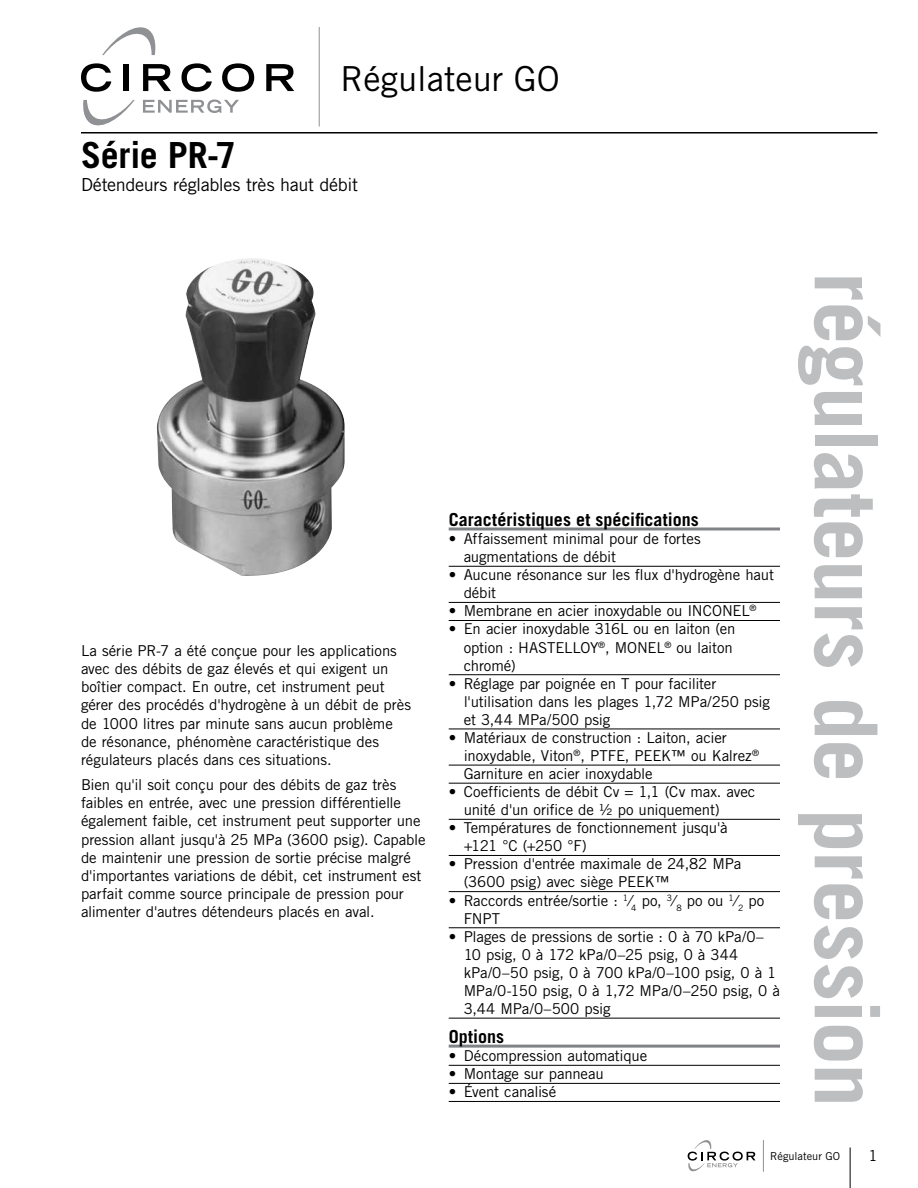
<style>
.page{position:relative;width:918px;height:1188px;background:#fff}
.page>*{position:absolute;margin:0;border:0;box-sizing:border-box;transform-origin:0 0}
.t1{font:700 87px "Trade Gothic LT Std";letter-spacing:-.01em;color:#bcbec0}
.t2{font:700 36px "Trade Gothic LT Std";letter-spacing:-.005em;color:#000}
.t3{font:34.5px "Trade Gothic LT Std";color:#000}
.t4{font:700 18px "Trade Gothic LT Std";color:#000}
.t5{font:18px "Trade Gothic LT Std";letter-spacing:-.02em;color:#000}
.t6{font:15px/18px "Trade Gothic LT Std";letter-spacing:-.01em;color:#000}
.t7{font:10.95px "Trade Gothic LT Std";color:#000}
</style>
<div class="page">
<hr style="left:81px;top:132px;width:797px;height:2px;background:#000">
<hr style="left:850px;top:1148px;width:1px;height:40px;background:#000">
<svg style="left:688px;top:1140px;width:67px;height:32px"></svg>
<hr style="left:763px;top:1140px;width:1px;height:32px;background:#8f9194">
<img style="left:157px;top:258px;width:188px;height:318px">
<hr style="left:449px;top:527px;width:331px;height:3px;background:#808285">
<hr style="left:449px;top:566px;width:331px;height:1px;background:#000">
<hr style="left:449px;top:602px;width:331px;height:1px;background:#000">
<hr style="left:449px;top:620px;width:331px;height:1px;background:#000">
<hr style="left:449px;top:674px;width:331px;height:1px;background:#000">
<hr style="left:449px;top:729px;width:331px;height:1px;background:#000">
<hr style="left:449px;top:765px;width:331px;height:1px;background:#000">
<hr style="left:449px;top:783px;width:331px;height:1px;background:#000">
<hr style="left:449px;top:819px;width:331px;height:1px;background:#000">
<hr style="left:449px;top:855px;width:331px;height:1px;background:#000">
<hr style="left:449px;top:891px;width:331px;height:1px;background:#000">
<hr style="left:449px;top:927px;width:331px;height:1px;background:#000">
<hr style="left:449px;top:1018px;width:331px;height:1px;background:#000">
<hr style="left:449px;top:1045px;width:331px;height:3px;background:#808285">
<hr style="left:449px;top:1065px;width:331px;height:1px;background:#000">
<hr style="left:449px;top:1083px;width:331px;height:1px;background:#000">
<hr style="left:449px;top:1101px;width:331px;height:1px;background:#000">
<svg style="left:102px;top:27px;width:54px;height:28px"></svg>
<svg style="left:83px;top:100px;width:52px;height:26px"></svg>
<svg style="left:81px;top:63px;width:30px;height:29px"></svg>
<div style="left:124px;top:64px;width:5px;height:27px;background:#000"></div>
<svg style="left:143px;top:64px;width:28px;height:27px"></svg>
<svg style="left:182px;top:63px;width:30px;height:29px"></svg>
<svg style="left:222px;top:63px;width:32px;height:29px"></svg>
<svg style="left:266px;top:64px;width:28px;height:27px"></svg>
<svg style="left:143px;top:100px;width:96px;height:13px"></svg>
<hr style="left:319px;top:27px;width:1px;height:99px;background:#8f9194">
<h3 class="t3" style="left:341px;top:58px;width:221px">Régulateur GO</h3>
<h2 class="t2" style="left:81px;top:134px;width:157px">Série PR-7</h2>
<p class="t5" style="left:81px;top:174px;width:279px">Détendeurs réglables très haut débit</p>
<p class="t6" style="left:81px;top:642px;width:332px">La série PR-7 a été conçue pour les applications avec des débits de gaz élevés et qui exigent un boîtier compact. En outre, cet instrument peut gérer des procédés d'hydrogène à un débit de près de 1000 litres par minute sans aucun problème de résonance, phénomène caractéristique des régulateurs placés dans ces situations.</p>
<p class="t6" style="left:81px;top:776px;width:346px">Bien qu'il soit conçu pour des débits de gaz très faibles en entrée, avec une pression différentielle également faible, cet instrument peut supporter une pression allant jusqu'à 25 MPa (3600 psig). Capable de maintenir une pression de sortie précise malgré d'importantes variations de débit, cet instrument est parfait comme source principale de pression pour alimenter d'autres détendeurs placés en aval.</p>
<p class="t4" style="left:449px;top:509px;width:252px">Caractéristiques et spécifications</p>
<p class="t6" style="left:464px;top:530px;width:239px;text-indent:-15px">• Affaissement minimal pour de fortes augmentations de débit</p>
<p class="t6" style="left:464px;top:566px;width:312px;text-indent:-15px">• Aucune résonance sur les flux d'hydrogène haut débit</p>
<p class="t6" style="left:449px;top:602px;width:309px">• Membrane en acier inoxydable ou INCONEL<sup>®</sup></p>
<p class="t6" style="left:464px;top:620px;width:273px;text-indent:-15px">• En acier inoxydable 316L ou en laiton (en option : HASTELLOY<sup>®</sup>, MONEL<sup>®</sup> ou laiton chromé)</p>
<p class="t6" style="left:464px;top:674px;width:308px;text-indent:-15px">• Réglage par poignée en T pour faciliter l'utilisation dans les plages 1,72 MPa/250 psig et 3,44 MPa/500 psig</p>
<p class="t6" style="left:464px;top:728px;width:297px;text-indent:-15px">• Matériaux de construction : Laiton, acier inoxydable, Viton<sup>®</sup>, PTFE, PEEK™ ou Kalrez<sup>®<br></sup>Garniture en acier inoxydable</p>
<p class="t6" style="left:464px;top:783px;width:293px;text-indent:-15px">• Coefficients de débit Cv = 1,1 (Cv max. avec unité d'un orifice de ½ po uniquement)</p>
<p class="t6" style="left:464px;top:819px;width:265px;text-indent:-15px">• Températures de fonctionnement jusqu'à +121 °C (+250 °F)</p>
<p class="t6" style="left:464px;top:855px;width:279px;text-indent:-15px">• Pression d'entrée maximale de 24,82 MPa (3600 psig) avec siège PEEK™</p>
<p class="t6" style="left:464px;top:891px;width:302px;text-indent:-15px">• Raccords entrée/sortie : <sup>1</sup>⁄<sub>4</sub> po, <sup>3</sup>⁄<sub>8</sub> po ou <sup>1</sup>⁄<sub>2</sub> po<br>FNPT</p>
<p class="t6" style="left:464px;top:927px;width:318px;text-indent:-15px">• Plages de pressions de sortie : 0 à 70 kPa/0– 10 psig, 0 à 172 kPa/0–25 psig, 0 à 344 kPa/0–50 psig, 0 à 700 kPa/0–100 psig, 0 à 1<br>MPa/0-150 psig, 0 à 1,72 MPa/0–250 psig, 0 à 3,44 MPa/0–500 psig</p>
<p class="t4" style="left:449px;top:1026px;width:57px">Options</p>
<p class="t6" style="left:449px;top:1047px;width:200px">• Décompression automatique</p>
<p class="t6" style="left:449px;top:1065px;width:157px">• Montage sur panneau</p>
<p class="t6" style="left:449px;top:1083px;width:109px">• Évent canalisé</p>
<h1 class="t1" style="left:899px;top:272px;width:836px;rotate:90deg">régulateurs de pression</h1>
<p class="t7" style="left:770px;top:1150px;width:71px">Régulateur GO</p>
<p class="t6" style="left:868px;top:1146px;width:11px">1</p>
</div>
